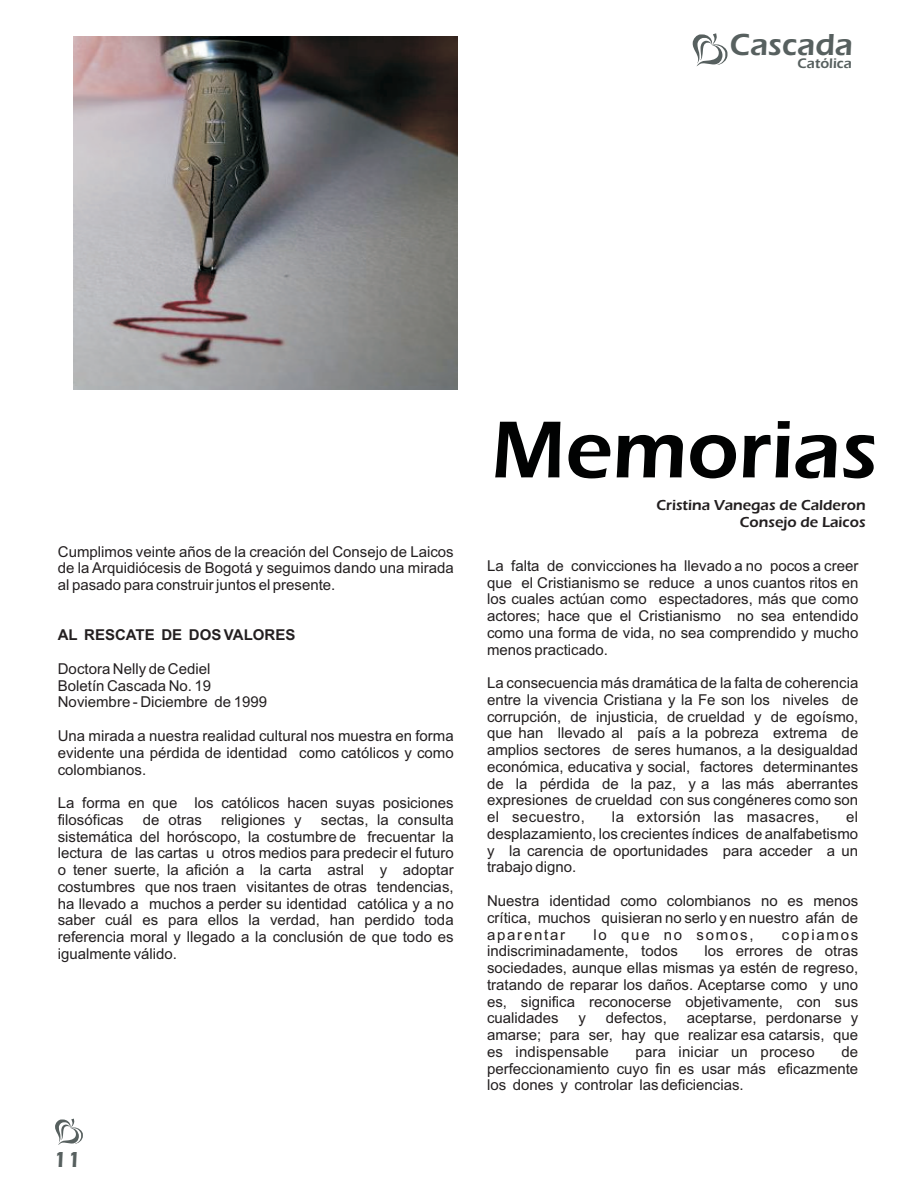
<style>
.page{position:relative;width:918px;height:1188px;background:#fff}
.page>*{position:absolute;margin:0;border:0;box-sizing:border-box;transform-origin:0 0}
.t1{font:600 83.7px "Eras ITC";color:#010202}
.t2{font:600 31.5px "Eras ITC";color:#57605f}
.t3{font:600 22.5px "Eras ITC";color:#57605f}
.t4{font:15px/16.8px "Arial";color:#231f20;text-align:justify}
.t5{font:600 15px/17.1px "Eras ITC";color:#231f20;text-align:right}
.t6{font:15px "Arial";letter-spacing:.025em;color:#231f20}
.t7{font:700 15px "Arial";color:#231f20}
.t8{font:15px "Arial";letter-spacing:.115em;color:#231f20}
.t9{font:600 14.4px "Eras ITC";color:#57605f}
</style>
<div class="page">
<svg style="left:693px;top:33px;width:34px;height:33px"></svg>
<svg style="left:55px;top:1119px;width:28px;height:26px"></svg>
<img style="left:74px;top:36px;width:383px;height:354px">
<h2 class="t2" style="left:730px;top:34px;width:125px">Cascada</h2>
<p class="t9" style="left:798px;top:58px;width:56px">Católica</p>
<p class="t4" style="left:58px;top:544px;width:397px">Cumplimos veinte años de la creación del Consejo de Laicos de la Arquidiócesis de Bogotá y seguimos dando una mirada al pasado para construir juntos el presente.</p>
<p class="t7" style="left:58px;top:630px;width:239px">AL RESCATE DE DOS VALORES</p>
<p class="t4" style="left:58px;top:662px;width:211px;text-align:left">Doctora Nelly de Cediel<br>Boletín Cascada No. 19<br>Noviembre - Diciembre de 1999</p>
<p class="t4" style="left:58px;top:729px;width:397px">Una mirada a nuestra realidad cultural nos muestra en forma evidente una pérdida de identidad como católicos y como colombianos.</p>
<p class="t4" style="left:58px;top:796px;width:397px">La forma en que los católicos hacen suyas posiciones filosóficas</p>
<p class="t4" style="left:58px;top:812px;width:397px;text-indent:263px">sectas, la consulta sistemática del horóscopo, la costumbre de frecuentar la lectura de las cartas u otros medios para predecir el futuro o tener suerte, la afición a la carta astral y adoptar costumbres que nos traen visitantes de otras tendencias, ha llevado a muchos a perder su identidad católica y a no saber cuál es para ellos la verdad, han perdido toda referencia moral y llegado a la conclusión de que todo es igualmente válido.</p>
<p class="t4" style="left:143px;top:812px;width:60px">de otras</p>
<p class="t4" style="left:221px;top:812px;width:82px">religiones y</p>
<h3 class="t3" style="left:53px;top:1152px;width:29px">11</h3>
<h1 class="t1" style="left:491px;top:420px;width:388px">Memorias</h1>
<p class="t5" style="left:656px;top:498px;width:211px">Cristina Vanegas de Calderon<br>Consejo de Laicos</p>
<p class="t4" style="left:487px;top:559px;width:373px">La falta de convicciones ha llevado a no pocos a creer que el Cristianismo se reduce a unos cuantos ritos en los cuales actúan como espectadores, más que como actores; hace que el Cristianismo no sea entendido como una forma de vida, no sea comprendido y mucho menos practicado.</p>
<p class="t4" style="left:487px;top:676px;width:373px">La consecuencia más dramática de la falta de coherencia entre la vivencia Cristiana y la Fe son los niveles de corrupción, de injusticia, de crueldad y de egoísmo, que han llevado al país a la pobreza extrema de amplios sectores de seres humanos, a la desigualdad económica, educativa y social, factores determinantes de la pérdida de la paz, y a las más aberrantes expresiones de crueldad con sus congéneres como son el secuestro,</p>
<p class="t6" style="left:612px;top:811px;width:209px">la extorsión las masacres,</p>
<p class="t4" style="left:487px;top:810px;width:373px;text-indent:359px">el desplazamiento, los crecientes índices de analfabetismo y la carencia de oportunidades para acceder a un trabajo digno.</p>
<p class="t4" style="left:487px;top:894px;width:373px">Nuestra identidad como colombianos no es menos crítica, muchos quisieran no serlo y en nuestro afán de aparentar</p>
<p class="t8" style="left:594px;top:929px;width:162px">lo que no somos,</p>
<p class="t8" style="left:782px;top:929px;width:78px">copiamos</p>
<p class="t4" style="left:487px;top:944px;width:192px">indiscriminadamente, todos</p>
<p class="t4" style="left:487px;top:944px;width:373px;text-indent:217px">los errores de otras sociedades, aunque ellas mismas ya estén de regreso, tratando de reparar los daños. Aceptarse como y uno es, significa reconocerse objetivamente, con sus cualidades</p>
<p class="t4" style="left:579px;top:1011px;width:9px">y</p>
<p class="t4" style="left:606px;top:1011px;width:62px">defectos,</p>
<p class="t4" style="left:487px;top:1011px;width:373px;text-indent:200px">aceptarse, perdonarse y amarse; para ser, hay que realizar esa catarsis, que es indispensable</p>
<p class="t4" style="left:487px;top:1045px;width:373px;text-indent:354px">de perfeccionamiento cuyo fin es usar más eficazmente los dones y controlar las deficiencias.</p>
<p class="t4" style="left:636px;top:1045px;width:181px">para iniciar un proceso</p>
</div>
